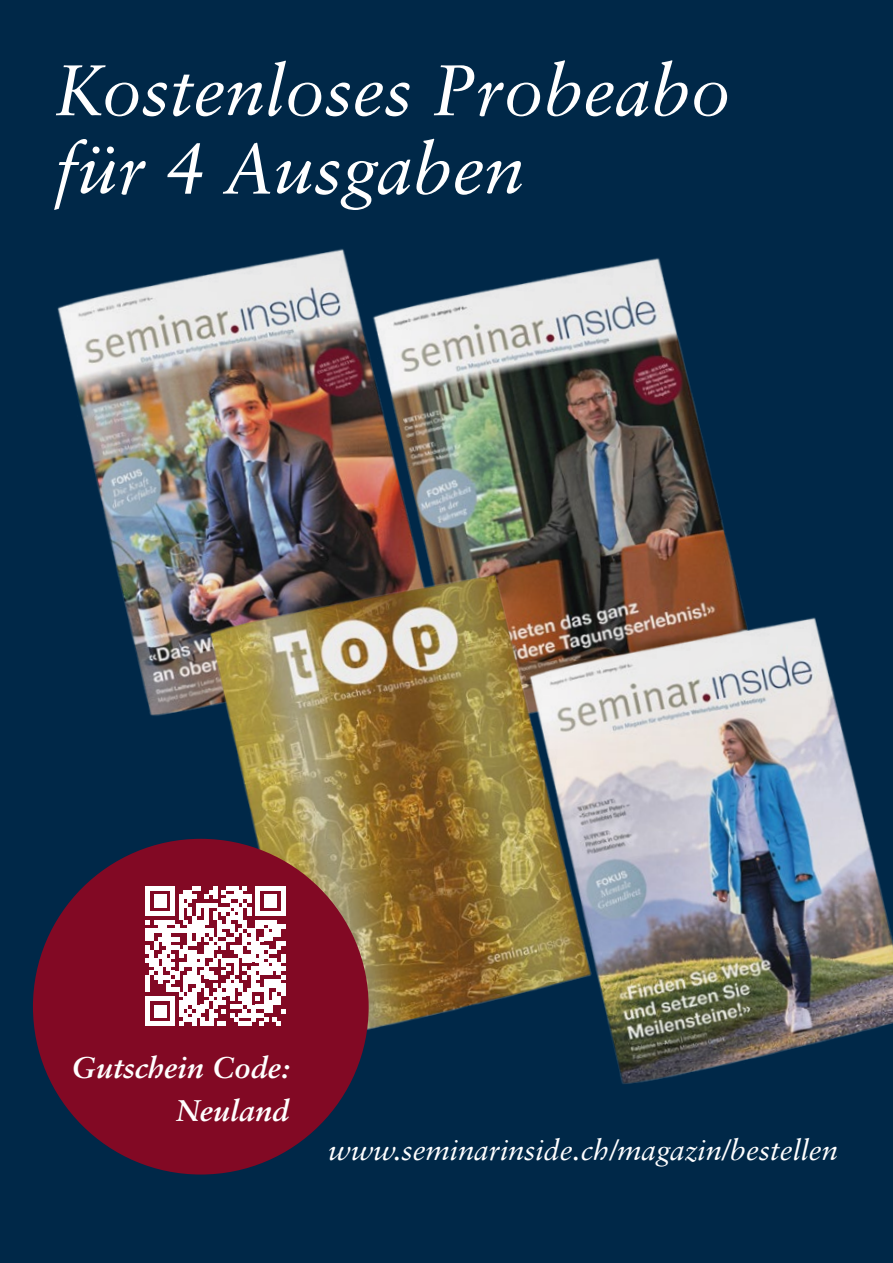
<style>
.page{position:relative;width:893px;height:1263px;background:#002848}
.page>*{position:absolute;margin:0;border:0;box-sizing:border-box;transform-origin:0 0}
.t1{font:italic 71.55px/78.4px "Sabon LT Std";color:#fff}
.t2{font:italic 700 29.85px/42.3px "Sabon LT Std";color:#fff;text-align:right}
.t3{font:italic 28.95px "Sabon LT Std";color:#fff}
</style>
<div class="page">
<img style="left:57px;top:267px;width:185px;height:270px">
<img style="left:242px;top:249px;width:484px;height:288px">
<img style="left:79px;top:537px;width:658px;height:547px">
<img style="left:398px;top:581px;width:495px;height:503px">
<div style="left:33px;top:839px;width:336px;height:335px;background:#820924;border-radius:50%"></div>
<svg style="left:145px;top:886px;width:140px;height:140px"></svg>
<h1 class="t1" style="left:54px;top:51px;width:678px">Kostenloses Probeabo für 4 Ausgaben</h1>
<p class="t2" style="left:72px;top:1046px;width:219px">Gutschein Code:<br>Neuland</p>
<p class="t3" style="left:328px;top:1133px;width:511px">www.seminarinside.ch/magazin/bestellen</p>
</div>
